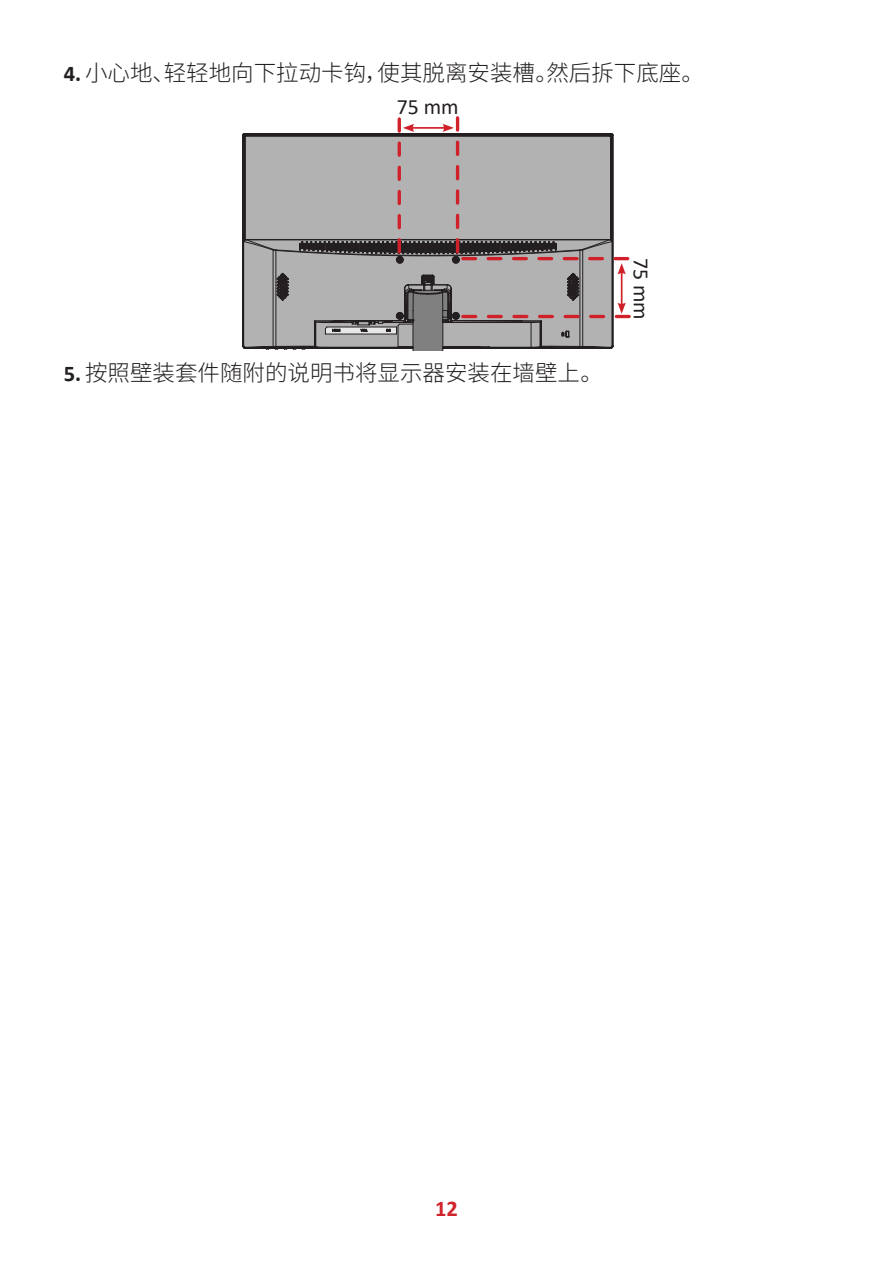
<style>
.page{position:relative;width:893px;height:1263px;background:#fff}
.page>*{position:absolute;margin:0;border:0;box-sizing:border-box;transform-origin:0 0}
.t1{font:300 22.5px "Noto Sans SC";color:#231f20}
.t2{font:700 22.5px "Calibri";color:#d1232a}
.t3{font:21.9px "Calibri";color:#231f20}
.s1{font-family:"Calibri";font-weight:700}
</style>
<div class="page">
<svg style="left:243px;top:118px;width:386px;height:232px;background:#a8a5a5"></svg>
<p class="t1" style="left:64px;top:60px;width:642px"><span class="s1">4.</span> 小心地、轻轻地向下拉动卡钩，使其脱离安装槽。然后拆下底座。</p>
<p class="t3" style="left:397px;top:92px;width:63px">75 mm</p>
<p class="t1" style="left:64px;top:360px;width:541px"><span class="s1">5.</span> 按照壁装套件随附的说明书将显示器安装在墙壁上。</p>
<p class="t3" style="left:656px;top:258px;width:63px;rotate:90deg">75 mm</p>
<p class="t2" style="left:435px;top:1193px;width:24px">12</p>
</div>
